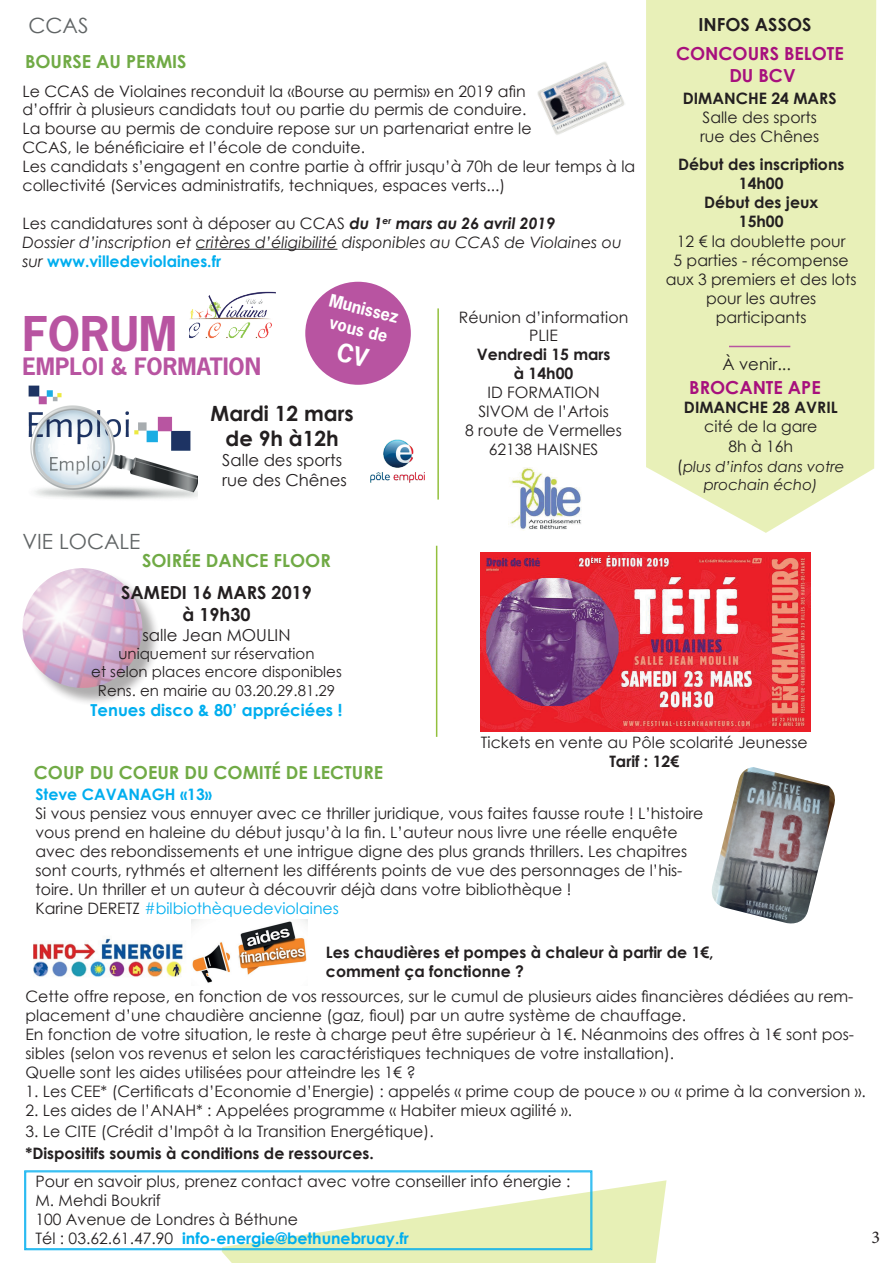
<style>
.page{position:relative;width:893px;height:1263px;background:#fff}
.page>*{position:absolute;margin:0;border:0;box-sizing:border-box;transform-origin:0 0}
.t1{font:700 45px "News Gothic Std";color:#b854a1}
.t2{font:700 22.5px "News Gothic Std";color:#b854a1}
.t3{font:700 21px/25.2px "Century Gothic";color:#231f20;text-align:center}
.t4{font:21px "Century Gothic";color:#606465}
.t5{font:700 18px "Century Gothic";color:#70aa45}
.t6{font:700 18px/21.6px "Century Gothic";color:#231f20;text-align:center}
.t7{font:700 18px/21.6px "Century Gothic";color:#a7107d;text-align:center}
.t8{font:18px "Minion Pro";color:#231f20}
.t9{font:16.5px/19.8px "Century Gothic";color:#231f20}
.t10{font:700 16.5px "Century Gothic";color:#00aeef}
.t11{font:700 16.5px/21.6px "News Gothic Std";color:#fff;text-align:center}
.t12{font:15.75px/18.9px "Century Gothic";color:#231f20}
.t13{font:700 15.75px/18.9px "Century Gothic";color:#231f20;text-align:center}
.t14{font:italic 15.75px/18.9px "Century Gothic";color:#231f20}
.t15{font:700 15.75px "Century Gothic";color:#00aeef}
.t16{font:15px/18px "Century Gothic";color:#231f20;text-align:center}
.t17{font:italic 15px/18px "Century Gothic";color:#231f20;text-align:center}
.s1{font-style:normal}
.s2{font-weight:700}
.s3{font-weight:700;font-style:normal;color:#00aeef}
.s4{font-style:normal;font-size:16.5px}
.s5{color:#00aeef}
.s6{font-weight:700;color:#00aeef}
</style>
<div class="page">
<div style="left:25px;top:571px;width:136px;height:136px;background:#231f20;opacity:.75"></div>
<img style="left:22px;top:568px;width:127px;height:126px">
<div style="left:646px;top:0;width:230px;height:533px;background:#e8f0b8"></div>
<svg style="left:222px;top:1180px;width:444px;height:83px;background:#e5f0bc"></svg>
<img style="left:29px;top:385px;width:168px;height:115px">
<img style="left:370px;top:439px;width:55px;height:44px">
<img style="left:189px;top:291px;width:86px;height:48px">
<div style="left:305px;top:282px;width:106px;height:103px;background:#b854a1;border-radius:50%"></div>
<img style="left:508px;top:468px;width:74px;height:61px">
<hr style="left:436px;top:546px;width:1px;height:191px;background:#93c03d">
<hr style="left:729px;top:346px;width:61px;height:1px;background:#b854a1">
<hr style="left:196px;top:249px;width:141px;height:1px;background:#231f20">
<img style="left:537px;top:62px;width:88px;height:73px">
<hr style="left:437px;top:308px;width:2px;height:191px;background:#93c03d">
<img style="left:481px;top:553px;width:330px;height:179px">
<img style="left:712px;top:767px;width:123px;height:157px">
<img style="left:34px;top:938px;width:149px;height:39px">
<img style="left:191px;top:919px;width:116px;height:64px">
<svg style="left:24px;top:1170px;width:568px;height:80px"></svg>
<div style="left:25px;top:1171px;width:566px;height:78px;border:1px solid #00aeef"></div>
<h3 class="t4" style="left:28px;top:11px;width:62px">CCAS</h3>
<p class="t5" style="left:25px;top:47px;width:163px">BOURSE AU PERMIS</p>
<p class="t12" style="left:22px;top:81px;width:614px">Le CCAS de Violaines reconduit la «Bourse au permis» en 2019 afin<br>d’offrir à plusieurs candidats tout ou partie du permis de conduire.<br>La bourse au permis de conduire repose sur un partenariat entre le<br>CCAS, le bénéficiaire et l’école de conduite.<br>Les candidats s’engagent en contre partie à offrir jusqu’à 70h de leur temps à la collectivité (Services administratifs, techniques, espaces verts...)</p>
<p class="t14" style="left:22px;top:213px;width:601px"><span class="s1">Les candidatures sont à déposer au CCAS</span> <span class="s2">du 1</span><sup>er</sup> <span class="s2">mars au 26 avril 2019<br></span>Dossier d’inscription et critères d’éligibilité disponibles au CCAS de Violaines ou sur <span class="s3">www.villedeviolaines.fr</span></p>
<p class="t11" style="left:332px;top:289px;width:73px;rotate:14deg">Munissez vous de</p>
<h1 class="t1" style="left:22px;top:304px;width:156px">FORUM</h1>
<h2 class="t2" style="left:22px;top:352px;width:240px">EMPLOI &amp; FORMATION</h2>
<h3 class="t3" style="left:211px;top:400px;width:145px">Mardi 12 mars de 9h à12h</h3>
<p class="t9" style="left:222px;top:450px;width:126px">Salle des sports rue des Chênes</p>
<h3 class="t4" style="left:22px;top:526px;width:120px">VIE LOCALE</h3>
<p class="t5" style="left:142px;top:547px;width:190px">SOIRÉE DANCE FLOOR</p>
<p class="t6" style="left:121px;top:581px;width:192px">SAMEDI 16 MARS 2019 à 19h30</p>
<p class="t9" style="left:143px;top:624px;width:150px">salle Jean MOULIN</p>
<p class="t16" style="left:91px;top:644px;width:252px">uniquement sur réservation<br>et selon places encore disponibles</p>
<p class="t16" style="left:98px;top:682px;width:239px">Rens. en mairie au 03.20.29.81.29</p>
<p class="t10" style="left:91px;top:698px;width:253px">Tenues disco &amp; 80’ appréciées !</p>
<p class="t12" style="left:459px;top:307px;width:171px;text-align:center">Réunion d’information<br>PLIE</p>
<p class="t13" style="left:477px;top:344px;width:135px">Vendredi 15 mars à 14h00</p>
<p class="t12" style="left:465px;top:383px;width:158px;text-align:center">ID FORMATION<br>SIVOM de l’Artois<br>8 route de Vermelles<br>62138 HAISNES</p>
<p class="t6" style="left:698px;top:12px;width:115px">INFOS ASSOS</p>
<p class="t7" style="left:676px;top:42px;width:169px">CONCOURS BELOTE<br>DU BCV</p>
<p class="t13" style="left:683px;top:88px;width:155px">DIMANCHE 24 MARS</p>
<p class="t12" style="left:700px;top:108px;width:121px">Salle des sports rue des Chênes</p>
<p class="t13" style="left:678px;top:154px;width:168px">Début des inscriptions<br>14h00<br>Début des jeux<br>15h00</p>
<p class="t12" style="left:666px;top:232px;width:192px;text-align:center">12 € la doublette pour<br>5 parties - récompense aux 3 premiers et des lots pour les autres participants</p>
<p class="t9" style="left:722px;top:354px;width:70px">À venir...</p>
<p class="t7" style="left:689px;top:376px;width:133px">BROCANTE APE</p>
<p class="t13" style="left:684px;top:397px;width:155px">DIMANCHE 28 AVRIL</p>
<p class="t12" style="left:704px;top:416px;width:115px;line-height:19.8px;text-align:center">cité de la gare<br>8h à 16h</p>
<p class="t17" style="left:677px;top:457px;width:169px"><span class="s4">(</span>plus d’infos dans votre prochain écho)</p>
<p class="t5" style="left:34px;top:758px;width:351px">COUP DU COEUR DU COMITÉ DE LECTURE</p>
<p class="t12" style="left:481px;top:733px;width:328px">Tickets en vente au Pôle scolarité Jeunesse</p>
<p class="t13" style="left:609px;top:751px;width:71px">Tarif : 12€</p>
<p class="t15" style="left:35px;top:783px;width:178px">Steve CAVANAGH «13»</p>
<p class="t12" style="left:35px;top:804px;width:670px">Si vous pensiez vous ennuyer avec ce thriller juridique, vous faites fausse route ! L’histoire vous prend en haleine du début jusqu’à la fin. L’auteur nous livre une réelle enquête avec des rebondissements et une intrigue digne des plus grands thrillers. Les chapitres sont courts, rythmés et alternent les différents points de vue des personnages de l’his&shy;toire. Un thriller et un auteur à découvrir déjà dans votre bibliothèque !<br>Karine DERETZ <span class="s5">#bilbiothèquedeviolaines</span></p>
<p class="t13" style="left:326px;top:942px;width:389px;text-align:left">Les chaudières et pompes à chaleur à partir de 1€, comment ça fonctionne ?</p>
<p class="t12" style="left:26px;top:987px;width:830px">Cette offre repose, en fonction de vos ressources, sur le cumul de plusieurs aides financières dédiées au rem&shy;placement d’une chaudière ancienne (gaz, fioul) par un autre système de chauffage.<br>En fonction de votre situation, le reste à charge peut être supérieur à 1€. Néanmoins des offres à 1€ sont pos&shy;sibles (selon vos revenus et selon les caractéristiques techniques de votre installation).<br>Quelle sont les aides utilisées pour atteindre les 1€ ?</p>
<p class="t12" style="left:26px;top:1081px;width:842px">1. Les CEE* (Certificats d’Economie d’Energie) : appelés « prime coup de pouce » ou « prime à la conversion ».</p>
<p class="t12" style="left:26px;top:1100px;width:548px">2. Les aides de l’ANAH* : Appelées programme « Habiter mieux agilité ».</p>
<p class="t12" style="left:26px;top:1122px;width:410px">3. Le CITE (Crédit d’Impôt à la Transition Energétique).</p>
<p class="t13" style="left:26px;top:1143px;width:350px">*Dispositifs soumis à conditions de ressources.</p>
<p class="t12" style="left:35px;top:1171px;width:536px">Pour en savoir plus, prenez contact avec votre conseiller info énergie :<br>M. Mehdi Boukrif<br>100 Avenue de Londres à Béthune<br>Tél : 03.62.61.47.90 <span class="s6">info-energie@bethunebruay.fr</span></p>
<p class="t8" style="left:872px;top:1225px;width:10px">3</p>
</div>
